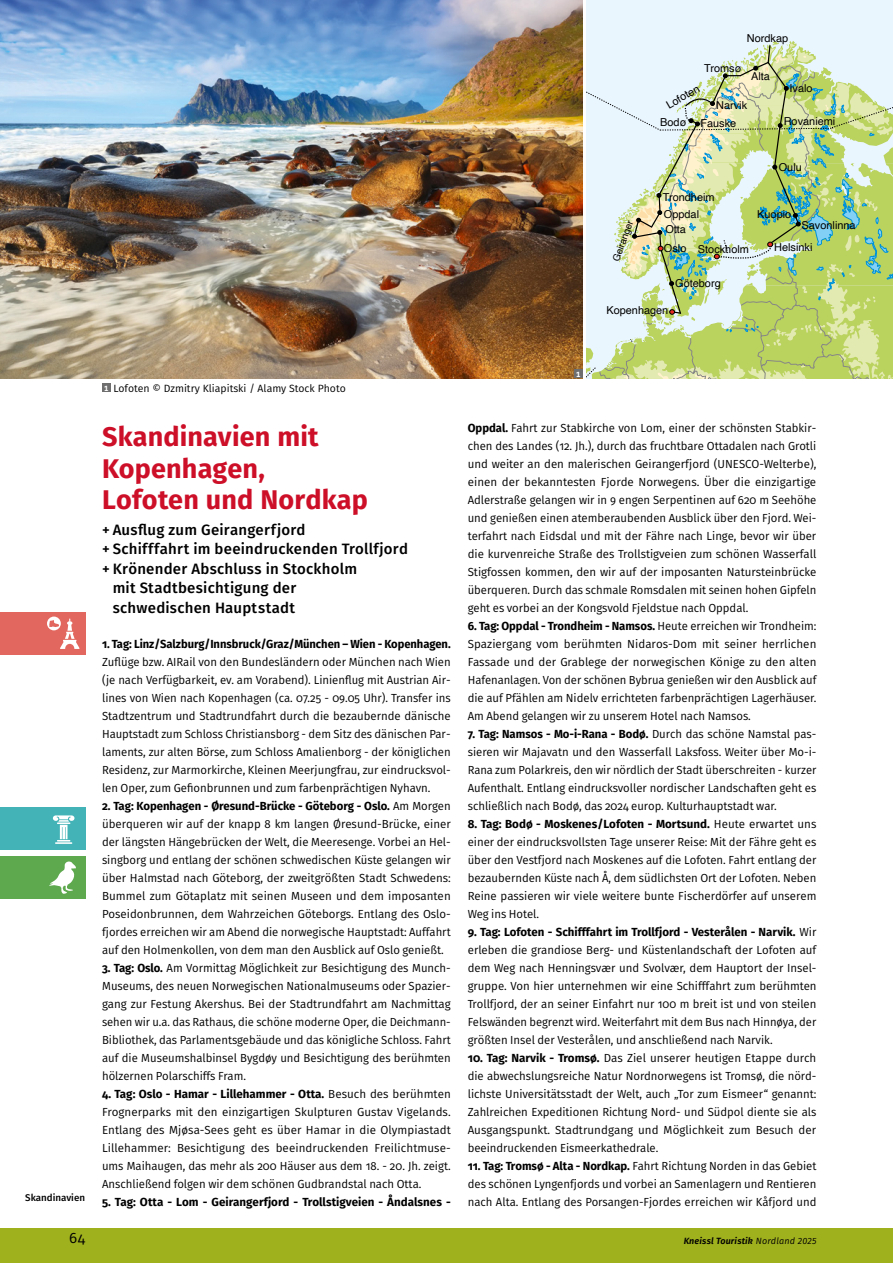
<style>
.page{position:relative;width:893px;height:1263px;background:#fff}
.page>*{position:absolute;margin:0;border:0;box-sizing:border-box;transform-origin:0 0}
._01a_Überschrift_1_Reise{font:700 27px "Fira Sans";letter-spacing:.005em;color:#cd0f28}
.t1{font:500 15px/19.5px "Fira Sans";letter-spacing:.015em;color:#000}
.Pagina_rb{font:15px "Fira Sans";color:#000}
._02_Reiseverlauf{font:11.7px/18px "Fira Sans";color:#000;text-align:justify}
._02_Reiseverlauf-2{font:700 11.7px "Fira Sans";color:#000}
.t2{font:10.95px "Helvetica";color:#000}
._04_Bildlegende__Bildquelle{font:10.5px "Fira Sans";color:#000}
.Rubrik_b{font:500 9.75px "Fira Sans";color:#000}
.t3{font:9.75px "Helvetica";color:#000}
.Fusszeile_bold_italic_rb{font:italic 600 9px "Fira Sans";letter-spacing:.02em;color:#000}
.t4{font:700 7.5px "Fira Sans";color:#fff}
.s1{font-weight:700}
.s2{font-weight:400}
</style>
<div class="page">
<div style="left:0;top:612px;width:85px;height:43px;background:#e2685f"></div>
<svg style="left:47px;top:616px;width:32px;height:33px"></svg>
<div style="left:0;top:856px;width:85px;height:43px;background:#5ea84e"></div>
<svg style="left:49px;top:861px;width:27px;height:33px"></svg>
<div style="left:0;top:1229px;width:893px;height:34px;background:#a0b11e"></div>
<div style="left:102px;top:384px;width:9px;height:8px;background:#6e6e6e"></div>
<img style="left:0;top:0;width:583px;height:378px">
<div style="left:574px;top:369px;width:9px;height:9px;background:#6e6e6e"></div>
<svg style="left:587px;top:0;width:306px;height:379px;background:#cee0b6"></svg>
<div style="left:0;top:808px;width:85px;height:42px;background:#43b3b7"></div>
<svg style="left:53px;top:815px;width:22px;height:29px"></svg>
<p class="t2" style="left:747px;top:30px;width:43px">Nordkap</p>
<p class="t3" style="left:608px;top:259px;width:45px;rotate:-70deg">Geiranger</p>
<p class="t2" style="left:704px;top:60px;width:39px">Tromsø</p>
<p class="t2" style="left:751px;top:68px;width:20px">Alta</p>
<p class="t2" style="left:663px;top:98px;width:38px;rotate:-30deg">Lofoten</p>
<p class="t2" style="left:716px;top:96px;width:32px">Narvik</p>
<p class="t2" style="left:660px;top:113px;width:28px">Bodø</p>
<p class="t2" style="left:700px;top:115px;width:37px">Fauske</p>
<p class="t2" style="left:789px;top:80px;width:25px">Ivalo</p>
<p class="t2" style="left:784px;top:113px;width:53px">Rovaniemi</p>
<p class="t2" style="left:663px;top:189px;width:53px">Trondheim</p>
<p class="t2" style="left:664px;top:206px;width:37px">Oppdal</p>
<p class="t2" style="left:665px;top:221px;width:22px">Otta</p>
<p class="t2" style="left:664px;top:240px;width:87px">Oslo Stockholm</p>
<p class="t2" style="left:779px;top:159px;width:25px">Oulu</p>
<p class="t2" style="left:757px;top:206px;width:36px">Kuopio</p>
<p class="t2" style="left:774px;top:239px;width:40px">Helsinki</p>
<p class="t2" style="left:801px;top:217px;width:56px">Savonlinna</p>
<p class="t2" style="left:675px;top:275px;width:47px">Göteborg</p>
<p class="t2" style="left:606px;top:302px;width:64px">Kopenhagen</p>
<p class="Rubrik_b" style="left:25px;top:1190px;width:61px">Skandinavien</p>
<p class="t4" style="left:104px;top:382px;width:6px">1</p>
<p class="_04_Bildlegende__Bildquelle" style="left:113px;top:381px;width:234px">Lofoten © Dzmitry Kliapitski / Alamy Stock Photo</p>
<p class="_01a_Überschrift_1_Reise" style="left:102px;top:414px;width:218px">Skandinavien mit</p>
<p class="_01a_Überschrift_1_Reise" style="left:102px;top:446px;width:164px">Kopenhagen,</p>
<p class="_01a_Überschrift_1_Reise" style="left:102px;top:477px;width:267px">Lofoten und Nordkap</p>
<p class="t1" style="left:102px;top:519px;width:205px">+ Ausflug zum Geirangerfjord</p>
<p class="t1" style="left:102px;top:538px;width:307px">+ Schifffahrt im beeindruckenden Trollfjord</p>
<p class="t1" style="left:113px;top:558px;width:246px;text-indent:-11px">+ Krönender Abschluss in Stockholm mit Stadtbesichtigung der schwedischen Hauptstadt</p>
<p class="_02_Reiseverlauf" style="left:102px;top:635px;width:350px"><span class="s1">1. Tag: Linz/Salzburg/Innsbruck/Graz/München – Wien - Kopenhagen.<br></span>Zuflüge bzw. AIRail von den Bundesländern oder München nach Wien (je nach Verfügbarkeit, ev. am Vorabend). Linienflug mit Austrian Air&shy;lines von Wien nach Kopenhagen (ca. 07.25 - 09.05 Uhr). Transfer ins Stadtzentrum und Stadtrundfahrt durch die bezaubernde dänische Hauptstadt zum Schloss Christiansborg - dem Sitz des dänischen Par&shy;laments, zur alten Börse, zum Schloss Amalienborg - der königlichen Residenz, zur Marmorkirche, Kleinen Meerjungfrau, zur eindrucksvol&shy;len Oper, zum Gefionbrunnen und zum farbenprächtigen Nyhavn.</p>
<p class="_02_Reiseverlauf" style="left:102px;top:797px;width:350px;text-align:left"><span class="s1">2. Tag: Kopenhagen - Øresund-Brücke - Göteborg - Oslo.</span> Am Morgen überqueren wir auf der knapp 8 km langen Øresund-Brücke, einer der längsten Hängebrücken der Welt, die Meeresenge. Vorbei an Hel&shy;singborg und entlang der schönen schwedischen Küste gelangen wir über Halmstad nach Göteborg, der zweitgrößten Stadt Schwedens:<br>Bummel zum Götaplatz mit seinen Museen und dem imposanten Poseidonbrunnen, dem Wahrzeichen Göteborgs. Entlang des Oslo&shy;fjordes erreichen wir am Abend die norwegische Hauptstadt: Auffahrt auf den Holmenkollen, von dem man den Ausblick auf Oslo genießt.</p>
<p class="_02_Reiseverlauf" style="left:102px;top:959px;width:350px"><span class="s1">3. Tag: Oslo.</span> Am Vormittag Möglichkeit zur Besichtigung des Munch-Museums, des neuen Norwegischen Nationalmuseums oder Spazier&shy;gang zur Festung Akershus. Bei der Stadtrundfahrt am Nachmittag sehen wir u.a. das Rathaus, die schöne moderne Oper, die Deichmann-Bibliothek, das Parlamentsgebäude und das königliche Schloss. Fahrt auf die Museumshalbinsel Bygdøy und Besichtigung des berühmten hölzernen Polarschiffs Fram.</p>
<p class="_02_Reiseverlauf" style="left:102px;top:1085px;width:350px"><span class="s1">4. Tag: Oslo - Hamar - Lillehammer - Otta.</span> Besuch des berühmten Frognerparks mit den einzigartigen Skulpturen Gustav Vigelands.<br>Entlang des Mjøsa-Sees geht es über Hamar in die Olympiastadt Lillehammer: Besichtigung des beeindruckenden Freilichtmuse&shy;ums Maihaugen, das mehr als 200 Häuser aus dem 18. - 20. Jh. zeigt.<br>Anschließend folgen wir dem schönen Gudbrandstal nach Otta.</p>
<p class="_02_Reiseverlauf-2" style="left:102px;top:1192px;width:350px">5. Tag: Otta - Lom - Geirangerfjord - Trollstigveien - Åndalsnes -</p>
<p class="t4" style="left:576px;top:368px;width:6px">1</p>
<p class="_02_Reiseverlauf" style="left:468px;top:419px;width:350px"><span class="s1">Oppdal.</span> Fahrt zur Stabkirche von Lom, einer der schönsten Stabkir&shy;chen des Landes (12. Jh.), durch das fruchtbare Ottadalen nach Grotli und weiter an den malerischen Geirangerfjord (UNESCO-Welterbe), einen der bekanntesten Fjorde Norwegens. Über die einzigartige Adlerstraße gelangen wir in 9 engen Serpentinen auf 620 m Seehöhe und genießen einen atemberaubenden Ausblick über den Fjord. Wei&shy;terfahrt nach Eidsdal und mit der Fähre nach Linge, bevor wir über die kurvenreiche Straße des Trollstigveien zum schönen Wasserfall Stigfossen kommen, den wir auf der imposanten Natursteinbrücke überqueren. Durch das schmale Romsdalen mit seinen hohen Gipfeln geht es vorbei an der Kongsvold Fjeldstue nach Oppdal.</p>
<p class="_02_Reiseverlauf" style="left:468px;top:617px;width:350px"><span class="s1">6. Tag: Oppdal - Trondheim - Namsos.</span> Heute erreichen wir Trondheim:<br>Spaziergang vom berühmten Nidaros-Dom mit seiner herrlichen Fassade und der Grablege der norwegischen Könige zu den alten Hafenanlagen. Von der schönen Bybrua genießen wir den Ausblick auf die auf Pfählen am Nidelv errichteten farbenprächtigen Lagerhäuser.<br>Am Abend gelangen wir zu unserem Hotel nach Namsos.</p>
<p class="_02_Reiseverlauf" style="left:468px;top:725px;width:350px"><span class="s1">7. Tag: Namsos - Mo-i-Rana - Bodø.</span> Durch das schöne Namstal pas&shy;sieren wir Majavatn und den Wasserfall Laksfoss. Weiter über Mo-i-Rana zum Polarkreis, den wir nördlich der Stadt überschreiten - kurzer Aufenthalt. Entlang eindrucksvoller nordischer Landschaften geht es schließlich nach Bodø, das 2024 europ. Kulturhauptstadt war.</p>
<p class="_02_Reiseverlauf" style="left:468px;top:815px;width:350px"><span class="s1">8. Tag: Bodø - Moskenes/Lofoten - Mortsund.</span> Heute erwartet uns einer der eindrucksvollsten Tage unserer Reise: Mit der Fähre geht es über den Vestfjord nach Moskenes auf die Lofoten. Fahrt entlang der bezaubernden Küste nach Å, dem südlichsten Ort der Lofoten. Neben Reine passieren wir viele weitere bunte Fischerdörfer auf unserem Weg ins Hotel.</p>
<p class="_02_Reiseverlauf" style="left:468px;top:923px;width:350px"><span class="s1">9. Tag: Lofoten - Schifffahrt im Trollfjord - Vesterålen - Narvik.</span> Wir erleben die grandiose Berg- und Küstenlandschaft der Lofoten auf dem Weg nach Henningsvær und Svolvær, dem Hauptort der Insel&shy;gruppe. Von hier unternehmen wir eine Schifffahrt zum berühmten Trollfjord, der an seiner Einfahrt nur 100 m breit ist und von steilen Felswänden begrenzt wird. Weiterfahrt mit dem Bus nach Hinnøya, der größten Insel der Vesterålen, und anschließend nach Narvik.</p>
<p class="_02_Reiseverlauf" style="left:468px;top:1049px;width:350px"><span class="s1">10. Tag: Narvik - Tromsø.</span> Das Ziel unserer heutigen Etappe durch die abwechslungsreiche Natur Nordnorwegens ist Tromsø, die nörd&shy;lichste Universitätsstadt der Welt, auch „Tor zum Eismeer“ genannt:<br>Zahlreichen Expeditionen Richtung Nord- und Südpol diente sie als Ausgangspunkt. Stadtrundgang und Möglichkeit zum Besuch der beeindruckenden Eismeerkathedrale.</p>
<p class="_02_Reiseverlauf" style="left:468px;top:1157px;width:350px"><span class="s1">11. Tag: Tromsø - Alta - Nordkap.</span> Fahrt Richtung Norden in das Gebiet des schönen Lyngenfjords und vorbei an Samenlagern und Rentieren nach Alta. Entlang des Porsangen-Fjordes erreichen wir Kåfjord und</p>
<p class="Pagina_rb" style="left:69px;top:1227px;width:17px">64</p>
<p class="Fusszeile_bold_italic_rb" style="left:684px;top:1233px;width:134px">Kneissl Touristik <span class="s2">Nordland 2025</span></p>
</div>
